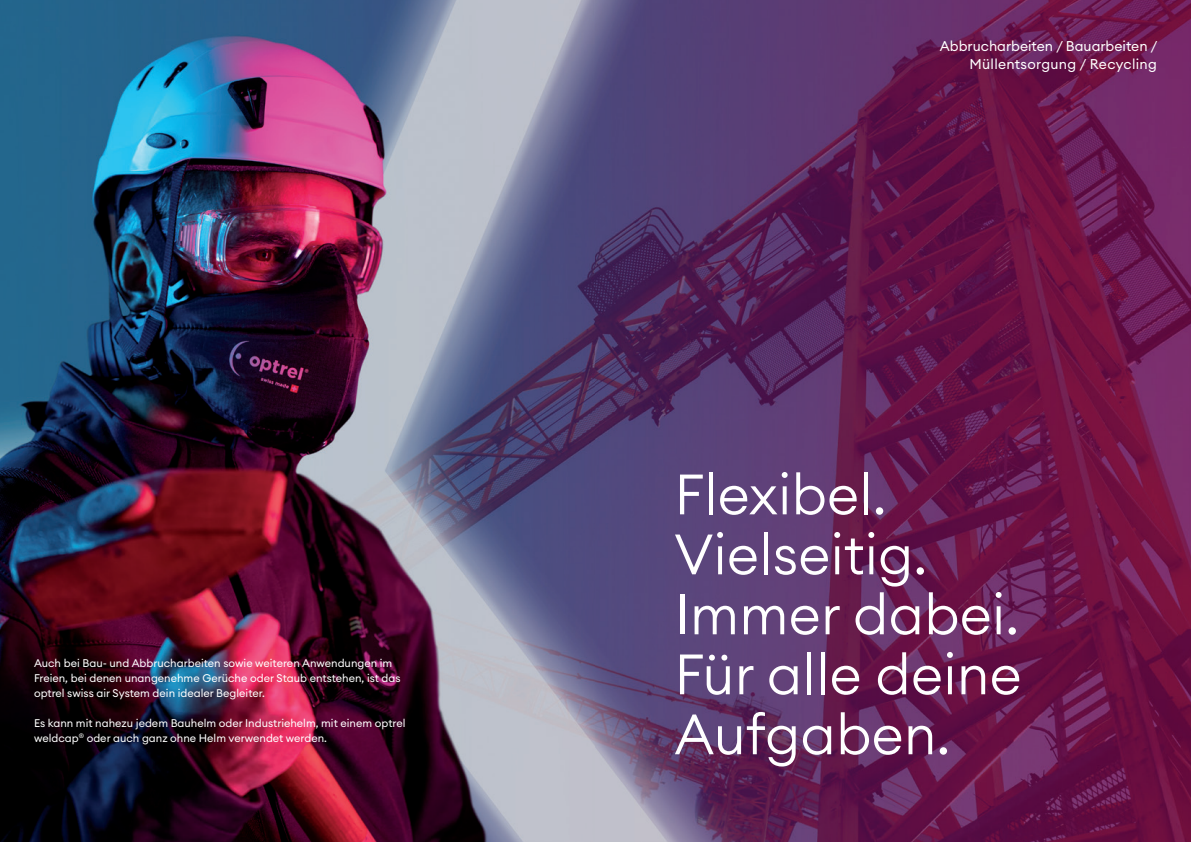
<style>
.page{position:relative;width:1191px;height:842px;background:#fff}
.page>*{position:absolute;margin:0;border:0;box-sizing:border-box;transform-origin:0 0}
.t1{font:300 56px/60px "Euclid Circular A";color:#fff}
.t2{font:14px/18px "Euclid Circular A";color:#fff;text-align:right}
.t3{font:11px/15px "Euclid Circular A";color:#fff}
</style>
<div class="page">
<img style="left:0;top:0;width:1191px;height:842px">
<p class="t3" style="left:34px;top:655px;width:368px">Auch bei Bau- und Abbrucharbeiten sowie weiteren Anwendungen im<br>Freien, bei denen unangenehme Gerüche oder Staub entstehen, ist das optrel swiss air System dein idealer Begleiter.</p>
<p class="t3" style="left:34px;top:715px;width:373px">Es kann mit nahezu jedem Bauhelm oder Industriehelm, mit einem optrel weldcap<sup>®</sup> oder auch ganz ohne Helm verwendet werden.</p>
<p class="t2" style="left:939px;top:37px;width:219px">Abbrucharbeiten / Bauarbeiten /<br>Müllentsorgung / Recycling</p>
<h1 class="t1" style="left:674px;top:463px;width:349px">Flexibel.<br>Vielseitig.<br>Immer dabei.<br>Für alle deine<br>Aufgaben.</h1>
</div>
